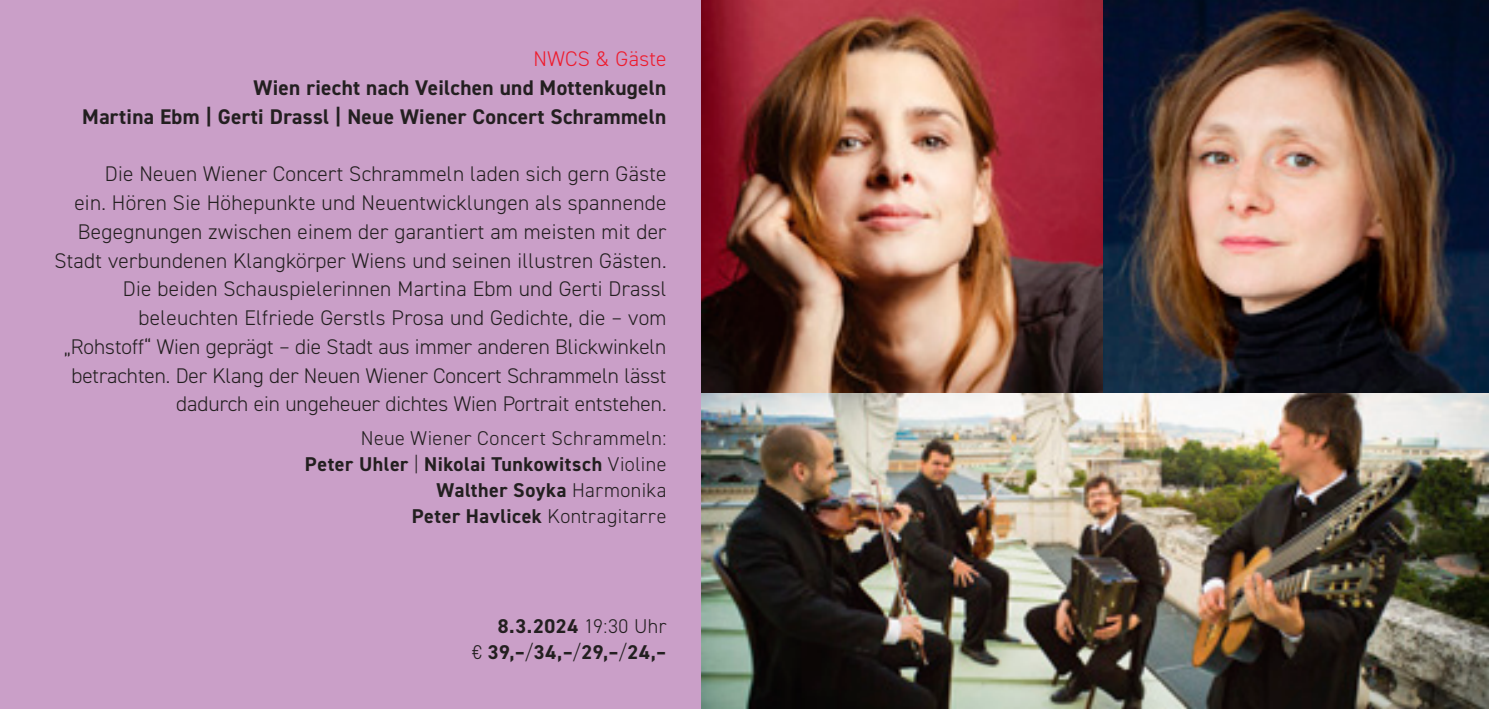
<style>
.page{position:relative;width:1489px;height:709px;background:#fff}
.page>*{position:absolute;margin:0;border:0;box-sizing:border-box;transform-origin:0 0}
.copy{font:300 21.25px/28.8px "DIN2014";letter-spacing:.015em;color:#231f20;text-align:right}
.copy-2{font:700 21.25px "DIN2014";letter-spacing:.015em;color:#231f20}
.copy-3{font:300 21.25px "DIN2014";letter-spacing:.015em;color:#ee1b2d}
.infozeile__optisch{font:700 20px/26.2px "DIN2014";letter-spacing:.03em;color:#231f20;text-align:right}
.infozeile__optisch-2{font:300 20px "DIN2014";letter-spacing:.025em;color:#231f20}
.s1{font-weight:300}
</style>
<div class="page">
<div style="left:0;top:0;width:1488px;height:709px;background:#ca9fc8"></div>
<img style="left:702px;top:0;width:786px;height:709px">
<p class="copy-3" style="left:533px;top:46px;width:134px">NWCS &amp; Gäste</p>
<p class="copy-2" style="left:253px;top:73px;width:414px">Wien riecht nach Veilchen und Mottenkugeln</p>
<p class="copy-2" style="left:82px;top:102px;width:585px">Martina Ebm | Gerti Drassl | Neue Wiener Concert Schrammeln</p>
<p class="copy" style="left:54px;top:160px;width:613px">Die Neuen Wiener Concert Schrammeln laden sich gern Gäste<br>ein. Hören Sie Höhepunkte und Neuentwicklungen als spannende Begegnungen zwischen einem der garantiert am meisten mit der Stadt verbundenen Klangkörper Wiens und seinen illustren Gästen.</p>
<p class="copy" style="left:64px;top:275px;width:604px">Die beiden Schauspielerinnen Martina Ebm und Gerti Drassl beleuchten Elfriede Gerstls Prosa und Gedichte, die – vom „Rohstoff“ Wien geprägt – die Stadt aus immer anderen Blickwinkeln betrachten. Der Klang der Neuen Wiener Concert Schrammeln lässt dadurch ein ungeheuer dichtes Wien Portrait entstehen.</p>
<p class="infozeile__optisch-2" style="left:361px;top:425px;width:307px">Neue Wiener Concert Schrammeln:</p>
<p class="infozeile__optisch" style="left:305px;top:450px;width:363px">Peter Uhler <span class="s1">|</span> Nikolai Tunkowitsch <span class="s1">Violine</span></p>
<p class="infozeile__optisch" style="left:412px;top:477px;width:256px">Walther Soyka <span class="s1">Harmonika<br></span>Peter Havlicek <span class="s1">Kontragitarre</span></p>
<p class="infozeile__optisch" style="left:498px;top:613px;width:170px">8.3.2024 <span class="s1">19:30 Uhr</span></p>
<p class="infozeile__optisch" style="left:472px;top:639px;width:196px"><span class="s1">€</span> 39,–<span class="s1">/</span>34,–<span class="s1">/</span>29,–<span class="s1">/</span>24,–</p>
</div>
